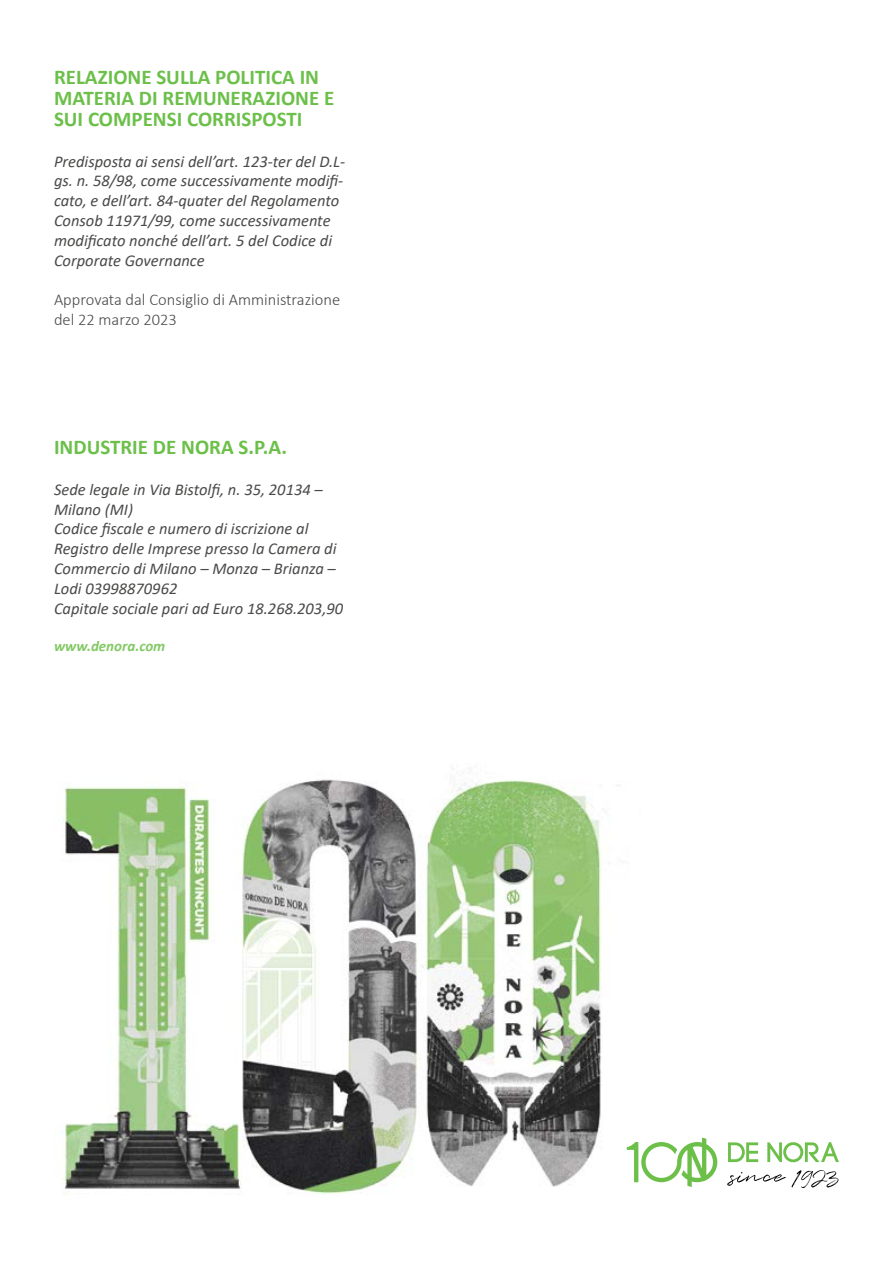
<style>
.page{position:relative;width:893px;height:1263px;background:#fff}
.page>*{position:absolute;margin:0;border:0;box-sizing:border-box;transform-origin:0 0}
.t1{font:700 21px/21px "Calibri";color:#6cc04a}
.t2{font:italic 16.5px/19.8px "Calibri";color:#4a4a49}
.t3{font:300 16.5px/19.8px "Calibri";color:#4a4a49}
.t4{font:italic 700 15px "Calibri";color:#82c965}
</style>
<div class="page">
<img style="left:62px;top:779px;width:565px;height:415px">
<svg style="left:728px;top:1142px;width:30px;height:20px"></svg>
<svg style="left:767px;top:1142px;width:72px;height:21px"></svg>
<svg style="left:727px;top:1170px;width:111px;height:18px"></svg>
<svg style="left:627px;top:1137px;width:90px;height:50px"></svg>
<p class="t1" style="left:54px;top:66px;width:282px">RELAZIONE SULLA POLITICA IN<br>MATERIA DI REMUNERAZIONE E<br>SUI COMPENSI CORRISPOSTI</p>
<p class="t2" style="left:54px;top:150px;width:293px">Predisposta ai sensi dell’art. 123-ter del D.L&shy;gs. n. 58/98, come successivamente modifi&shy;cato, e dell’art. 84-quater del Regolamento Consob 11971/99, come successivamente modificato nonché dell’art. 5 del Codice di Corporate Governance</p>
<p class="t3" style="left:54px;top:290px;width:288px">Approvata dal Consiglio di Amministrazione del 22 marzo 2023</p>
<p class="t1" style="left:54px;top:436px;width:235px">INDUSTRIE DE NORA S.P.A.</p>
<p class="t2" style="left:54px;top:479px;width:291px">Sede legale in Via Bistolfi, n. 35, 20134 – Milano (MI)<br>Codice fiscale e numero di iscrizione al Registro delle Imprese presso la Camera di Commercio di Milano – Monza – Brianza – Lodi 03998870962<br>Capitale sociale pari ad Euro 18.268.203,90</p>
<p class="t4" style="left:54px;top:636px;width:113px">www.denora.com</p>
</div>
